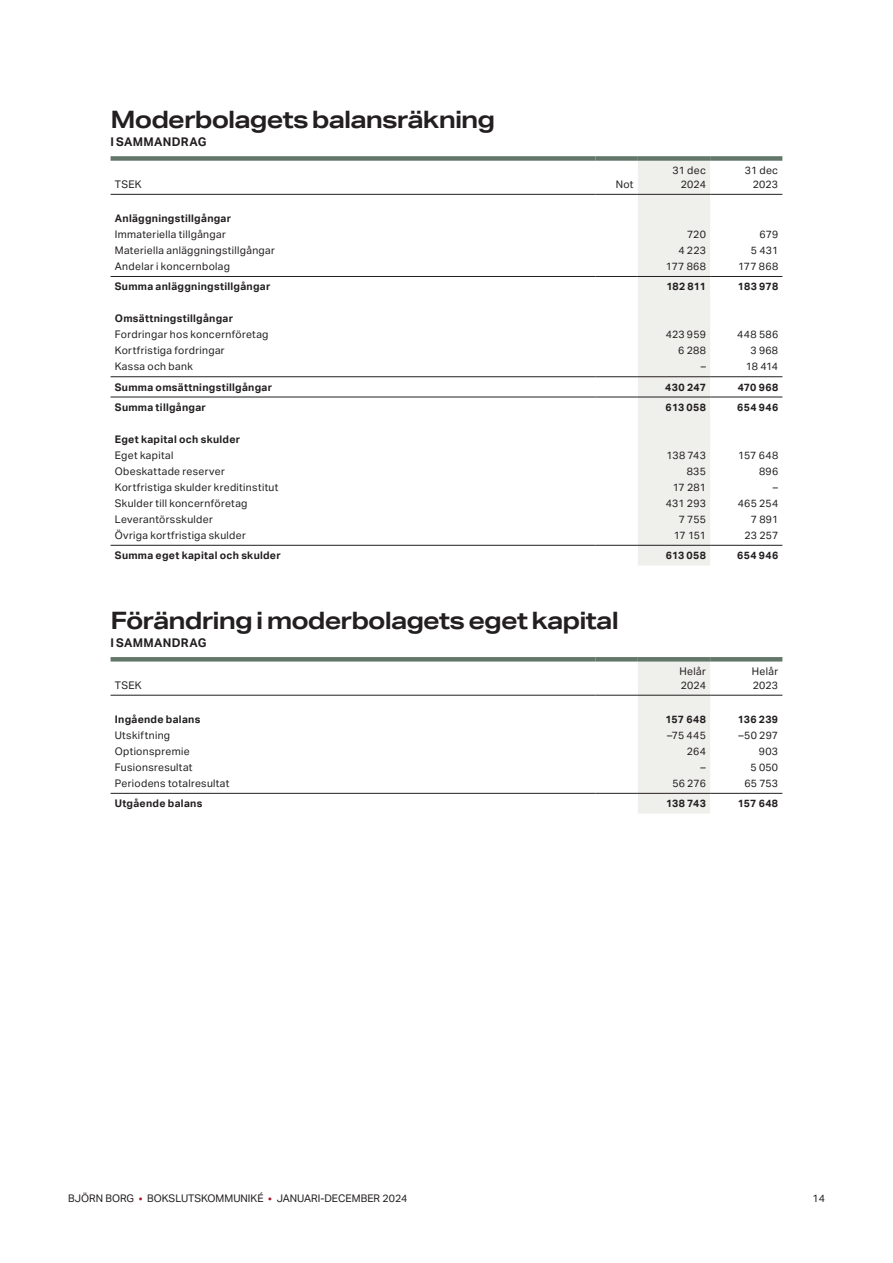
<style>
.page{position:relative;width:893px;height:1263px;background:#fff}
.page>*{position:absolute;margin:0;border:0;box-sizing:border-box;transform-origin:0 0}
.t1{font:700 24px "Aktiv Grotesk Ex";letter-spacing:-.04em;color:#231f20}
.t2{font:700 12px "Aktiv Grotesk";letter-spacing:.025em;color:#231f20}
.t3{font:10.5px/13.5px "Aktiv Grotesk";letter-spacing:.025em;color:#231f20;text-align:right}
.t4{font:700 10.5px "Aktiv Grotesk";letter-spacing:.03em;color:#231f20}
.t5{font:10.5px "Aktiv Grotesk";color:#231f20}
.s1{color:#ac182c}
</style>
<div class="page">
<div style="left:638px;top:661px;width:72px;height:152px;background:#efefeb"></div>
<hr style="left:111px;top:695px;width:484px;height:1px;background:#231f20">
<hr style="left:595px;top:695px;width:43px;height:1px;background:#231f20">
<hr style="left:638px;top:695px;width:72px;height:1px;background:#231f20">
<hr style="left:710px;top:695px;width:72px;height:1px;background:#231f20">
<hr style="left:111px;top:793px;width:484px;height:1px;background:#231f20">
<hr style="left:595px;top:793px;width:43px;height:1px;background:#231f20">
<hr style="left:638px;top:793px;width:72px;height:1px;background:#231f20">
<hr style="left:710px;top:793px;width:72px;height:1px;background:#231f20">
<hr style="left:111px;top:657px;width:484px;height:4px;background:#627769">
<hr style="left:595px;top:657px;width:43px;height:4px;background:#627769">
<hr style="left:638px;top:657px;width:72px;height:4px;background:#627769">
<hr style="left:710px;top:657px;width:72px;height:4px;background:#627769">
<div style="left:638px;top:161px;width:72px;height:404px;background:#efefeb"></div>
<hr style="left:111px;top:376px;width:484px;height:1px;background:#231f20">
<hr style="left:595px;top:376px;width:43px;height:1px;background:#231f20">
<hr style="left:638px;top:376px;width:72px;height:1px;background:#231f20">
<hr style="left:710px;top:376px;width:72px;height:1px;background:#231f20">
<hr style="left:111px;top:194px;width:484px;height:1px;background:#231f20">
<hr style="left:595px;top:194px;width:43px;height:1px;background:#231f20">
<hr style="left:638px;top:194px;width:72px;height:1px;background:#231f20">
<hr style="left:710px;top:194px;width:72px;height:1px;background:#231f20">
<hr style="left:111px;top:397px;width:484px;height:1px;background:#231f20">
<hr style="left:595px;top:397px;width:43px;height:1px;background:#231f20">
<hr style="left:638px;top:397px;width:72px;height:1px;background:#231f20">
<hr style="left:710px;top:397px;width:72px;height:1px;background:#231f20">
<hr style="left:111px;top:545px;width:484px;height:1px;background:#231f20">
<hr style="left:595px;top:545px;width:43px;height:1px;background:#231f20">
<hr style="left:638px;top:545px;width:72px;height:1px;background:#231f20">
<hr style="left:710px;top:545px;width:72px;height:1px;background:#231f20">
<div style="left:111px;top:156px;width:484px;height:5px;background:#627769"></div>
<div style="left:595px;top:156px;width:43px;height:5px;background:#627769"></div>
<div style="left:638px;top:156px;width:72px;height:5px;background:#627769"></div>
<div style="left:710px;top:156px;width:72px;height:5px;background:#627769"></div>
<hr style="left:111px;top:276px;width:484px;height:1px;background:#231f20">
<hr style="left:595px;top:276px;width:43px;height:1px;background:#231f20">
<hr style="left:638px;top:276px;width:72px;height:1px;background:#231f20">
<hr style="left:710px;top:276px;width:72px;height:1px;background:#231f20">
<h1 class="t1" style="left:111px;top:104px;width:386px">Moderbolagets balansräkning</h1>
<p class="t2" style="left:111px;top:135px;width:97px">I SAMMANDRAG</p>
<p class="t3" style="left:115px;top:178px;width:28px">TSEK</p>
<p class="t3" style="left:616px;top:178px;width:19px">Not</p>
<p class="t3" style="left:673px;top:164px;width:35px">31 dec<br>2024</p>
<p class="t3" style="left:745px;top:164px;width:35px">31 dec<br>2023</p>
<p class="t4" style="left:115px;top:212px;width:118px">Anläggningstillgångar</p>
<p class="t3" style="left:115px;top:228px;width:113px">Immateriella tillgångar</p>
<p class="t3" style="left:687px;top:228px;width:20px">720</p>
<p class="t3" style="left:759px;top:228px;width:20px">679</p>
<p class="t3" style="left:115px;top:244px;width:162px">Materiella anläggningstillgångar</p>
<p class="t3" style="left:678px;top:244px;width:29px">4 223</p>
<p class="t3" style="left:751px;top:244px;width:29px">5 431</p>
<p class="t3" style="left:115px;top:260px;width:117px">Andelar i koncernbolag</p>
<p class="t3" style="left:666px;top:260px;width:42px">177 868</p>
<p class="t3" style="left:738px;top:260px;width:42px">177 868</p>
<p class="t4" style="left:115px;top:281px;width:157px">Summa anläggningstillgångar</p>
<p class="t4" style="left:666px;top:281px;width:41px">182 811</p>
<p class="t4" style="left:738px;top:281px;width:42px">183 978</p>
<p class="t4" style="left:115px;top:313px;width:120px">Omsättningstillgångar</p>
<p class="t3" style="left:115px;top:328px;width:155px">Fordringar hos koncernföretag</p>
<p class="t3" style="left:666px;top:328px;width:41px">423 959</p>
<p class="t3" style="left:737px;top:328px;width:42px">448 586</p>
<p class="t3" style="left:115px;top:344px;width:111px">Kortfristiga fordringar</p>
<p class="t3" style="left:678px;top:344px;width:29px">6 288</p>
<p class="t3" style="left:750px;top:344px;width:29px">3 968</p>
<p class="t3" style="left:115px;top:360px;width:80px">Kassa och bank</p>
<p class="t3" style="left:701px;top:360px;width:7px">–</p>
<p class="t3" style="left:746px;top:360px;width:34px">18 414</p>
<p class="t4" style="left:115px;top:381px;width:159px">Summa omsättningstillgångar</p>
<p class="t4" style="left:665px;top:381px;width:42px">430 247</p>
<p class="t4" style="left:738px;top:381px;width:42px">470 968</p>
<p class="t4" style="left:115px;top:401px;width:93px">Summa tillgångar</p>
<p class="t4" style="left:666px;top:401px;width:42px">613 058</p>
<p class="t4" style="left:737px;top:401px;width:42px">654 946</p>
<p class="t4" style="left:115px;top:433px;width:127px">Eget kapital och skulder</p>
<p class="t3" style="left:115px;top:448px;width:60px">Eget kapital</p>
<p class="t3" style="left:667px;top:448px;width:41px">138 743</p>
<p class="t3" style="left:738px;top:448px;width:42px">157 648</p>
<p class="t3" style="left:115px;top:464px;width:112px">Obeskattade reserver</p>
<p class="t3" style="left:687px;top:464px;width:21px">835</p>
<p class="t3" style="left:759px;top:464px;width:21px">896</p>
<p class="t3" style="left:115px;top:480px;width:165px">Kortfristiga skulder kreditinstitut</p>
<p class="t3" style="left:673px;top:480px;width:35px">17 281</p>
<p class="t3" style="left:773px;top:480px;width:7px">–</p>
<p class="t3" style="left:115px;top:496px;width:134px">Skulder till koncernföretag</p>
<p class="t3" style="left:666px;top:496px;width:42px">431 293</p>
<p class="t3" style="left:738px;top:496px;width:42px">465 254</p>
<p class="t3" style="left:115px;top:512px;width:99px">Leverantörsskulder</p>
<p class="t3" style="left:679px;top:512px;width:29px">7 755</p>
<p class="t3" style="left:751px;top:512px;width:29px">7 891</p>
<p class="t3" style="left:115px;top:528px;width:133px">Övriga kortfristiga skulder</p>
<p class="t3" style="left:674px;top:528px;width:34px">17 151</p>
<p class="t3" style="left:744px;top:528px;width:35px">23 257</p>
<p class="t4" style="left:115px;top:549px;width:167px">Summa eget kapital och skulder</p>
<p class="t4" style="left:666px;top:549px;width:42px">613 058</p>
<p class="t4" style="left:737px;top:549px;width:42px">654 946</p>
<h1 class="t1" style="left:111px;top:605px;width:510px">Förändring i moderbolagets eget kapital</h1>
<p class="t2" style="left:111px;top:635px;width:97px">I SAMMANDRAG</p>
<p class="t3" style="left:115px;top:678px;width:28px">TSEK</p>
<p class="t3" style="left:679px;top:665px;width:28px;text-align:left">Helår<br>2024</p>
<p class="t3" style="left:752px;top:665px;width:28px;text-align:left">Helår<br>2023</p>
<p class="t4" style="left:115px;top:713px;width:87px">Ingående balans</p>
<p class="t4" style="left:666px;top:713px;width:42px">157 648</p>
<p class="t4" style="left:738px;top:713px;width:42px">136 239</p>
<p class="t3" style="left:115px;top:728px;width:57px">Utskiftning</p>
<p class="t3" style="left:667px;top:728px;width:40px">–75 445</p>
<p class="t3" style="left:739px;top:728px;width:41px">–50 297</p>
<p class="t3" style="left:115px;top:744px;width:76px">Optionspremie</p>
<p class="t3" style="left:687px;top:744px;width:21px">264</p>
<p class="t3" style="left:759px;top:744px;width:21px">903</p>
<p class="t3" style="left:115px;top:760px;width:79px">Fusionsresultat</p>
<p class="t3" style="left:701px;top:760px;width:7px">–</p>
<p class="t3" style="left:750px;top:760px;width:29px">5 050</p>
<p class="t3" style="left:115px;top:776px;width:116px">Periodens totalresultat</p>
<p class="t3" style="left:672px;top:776px;width:35px">56 276</p>
<p class="t3" style="left:744px;top:776px;width:35px">65 753</p>
<p class="t4" style="left:115px;top:797px;width:89px">Utgående balans</p>
<p class="t4" style="left:666px;top:797px;width:41px">138 743</p>
<p class="t4" style="left:738px;top:797px;width:42px">157 648</p>
<p class="t5" style="left:68px;top:1193px;width:341px">BJÖRN BORG <span class="s1">•</span> BOKSLUTSKOMMUNIKÉ <span class="s1">•</span> JANUARI-DECEMBER 2024</p>
<p class="t3" style="left:812px;top:1192px;width:14px">14</p>
</div>
